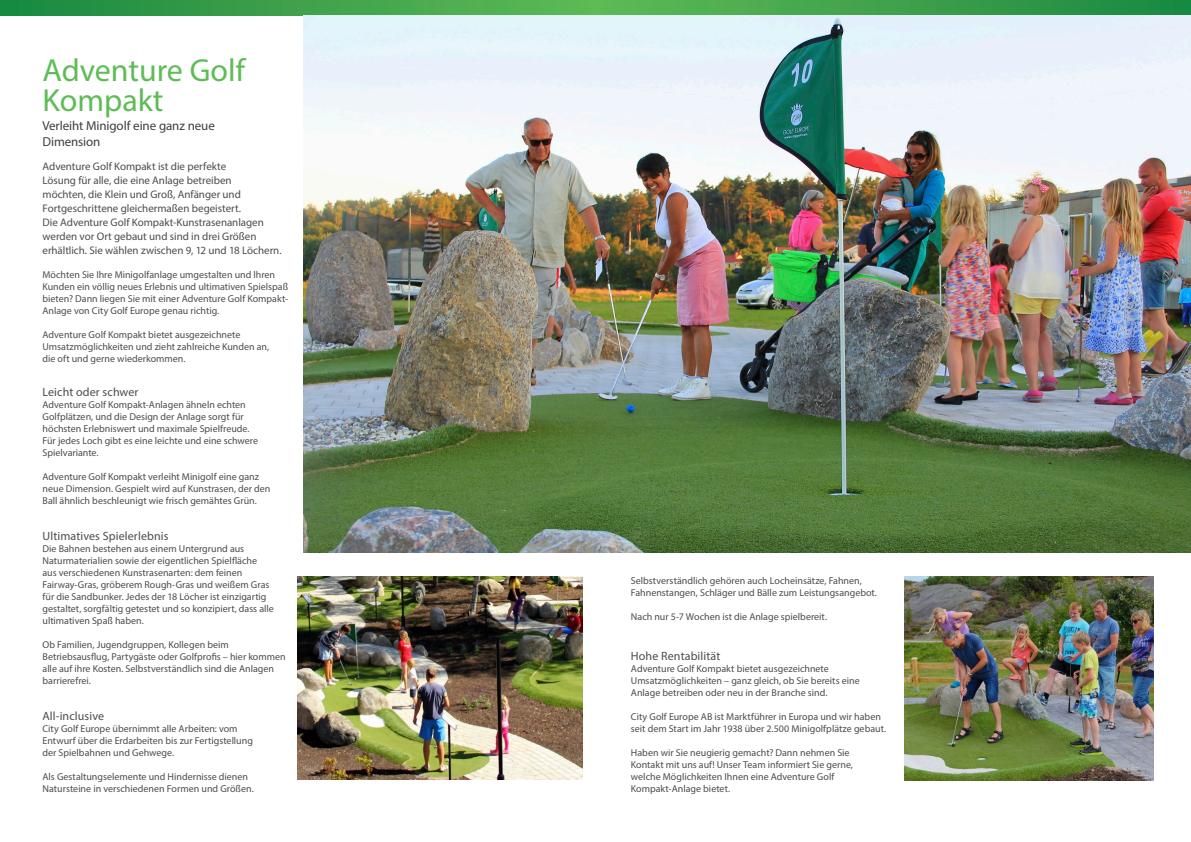
<style>
.page{position:relative;width:1191px;height:842px;background:#fff}
.page>*{position:absolute;margin:0;border:0;box-sizing:border-box;transform-origin:0 0}
.Äventyr_rubrik{font:32px "Myriad Pro";color:#5ebc55}
.Mellanrubrik{font:13px/15.6px "Myriad Pro";letter-spacing:-.005em;color:#3e3e3f}
.t1{font:12px "Myriad Pro";letter-spacing:.01em;color:#4b4c4d}
.Ingress{font:11px/14px "Myriad Pro";letter-spacing:-.005em;color:#4b4c4d}
.Brödtext{font:10px/12px "Myriad Pro";color:#4b4c4d}
</style>
<div class="page">
<div style="left:0;top:0;width:595px;height:16px;background:linear-gradient(to right,#1a8841,#5fba55)"></div>
<div style="left:595px;top:0;width:596px;height:16px;background:linear-gradient(to right,#60ba55,#1a8941)"></div>
<img style="left:298px;top:577px;width:284px;height:202px">
<img style="left:904px;top:577px;width:249px;height:204px">
<img style="left:304px;top:16px;width:887px;height:536px">
<p class="Äventyr_rubrik" style="left:43px;top:50px;width:204px">Adventure Golf</p>
<p class="Äventyr_rubrik" style="left:43px;top:80px;width:122px">Kompakt</p>
<p class="Mellanrubrik" style="left:43px;top:118px;width:174px">Verleiht Minigolf eine ganz neue<br>Dimension</p>
<p class="Ingress" style="left:43px;top:159px;width:200px">Adventure Golf Kompakt ist die perfekte<br>Lösung für alle, die eine Anlage betreiben möchten, die Klein und Groß, Anfänger und</p>
<p class="Ingress" style="left:43px;top:201px;width:200px">Fortgeschrittene gleichermaßen begeistert.</p>
<p class="Ingress" style="left:43px;top:215px;width:223px">Die Adventure Golf Kompakt-Kunstrasenanlagen</p>
<p class="Ingress" style="left:43px;top:229px;width:215px">werden vor Ort gebaut und sind in drei Größen</p>
<p class="Ingress" style="left:43px;top:243px;width:241px">erhältlich. Sie wählen zwischen 9, 12 und 18 Löchern.</p>
<p class="Brödtext" style="left:43px;top:268px;width:247px">Möchten Sie Ihre Minigolfanlage umgestalten und lhren Kunden ein völlig neues Erlebnis und ultimativen Spielspaß bieten? Dann liegen Sie mit einer Adventure Golf Kompakt-Anlage von City Golf Europe genau richtig.</p>
<p class="Brödtext" style="left:43px;top:328px;width:199px">Adventure Golf Kompakt bietet ausgezeichnete</p>
<p class="Brödtext" style="left:43px;top:340px;width:228px">Umsatzmöglichkeiten und zieht zahlreiche Kunden an,</p>
<p class="Brödtext" style="left:43px;top:352px;width:145px">die oft und gerne wiederkommen.</p>
<p class="t1" style="left:43px;top:385px;width:97px">Leicht oder schwer</p>
<p class="Brödtext" style="left:43px;top:398px;width:205px">Adventure Golf Kompakt-Anlagen ähneln echten</p>
<p class="Brödtext" style="left:43px;top:410px;width:203px">Golfplätzen, und die Design der Anlage sorgt für</p>
<p class="Brödtext" style="left:43px;top:422px;width:208px">höchsten Erlebniswert und maximale Spielfreude.</p>
<p class="Brödtext" style="left:43px;top:434px;width:217px">Für jedes Loch gibt es eine leichte und eine schwere</p>
<p class="Brödtext" style="left:43px;top:446px;width:58px">Spielvariante.</p>
<p class="Brödtext" style="left:43px;top:470px;width:218px">Adventure Golf Kompakt verleiht Minigolf eine ganz</p>
<p class="Brödtext" style="left:43px;top:482px;width:229px">neue Dimension. Gespielt wird auf Kunstrasen, der den</p>
<p class="Brödtext" style="left:43px;top:494px;width:216px">Ball ähnlich beschleunigt wie frisch gemähtes Grün.</p>
<p class="t1" style="left:43px;top:529px;width:128px">Ultimatives Spielerlebnis</p>
<p class="Brödtext" style="left:43px;top:542px;width:203px">Die Bahnen bestehen aus einem Untergrund aus</p>
<p class="Brödtext" style="left:43px;top:554px;width:216px">Naturmaterialien sowie der eigentlichen Spielfläche</p>
<p class="Brödtext" style="left:43px;top:566px;width:201px">aus verschiedenen Kunstrasenarten: dem feinen</p>
<p class="Brödtext" style="left:43px;top:578px;width:228px">Fairway-Gras, gröberem Rough-Gras und weißem Gras</p>
<p class="Brödtext" style="left:43px;top:590px;width:233px">für die Sandbunker. Jedes der 18 Löcher ist einzigartig gestaltet, sorgfältig getestet und so konzipiert, dass alle ultimativen Spaß haben.</p>
<p class="Brödtext" style="left:43px;top:638px;width:245px">Ob Familien, Jugendgruppen, Kollegen beim Betriebsausflug, Partygäste oder Golfprofis – hier kommen alle auf ihre Kosten. Selbstverständlich sind die Anlagen barrierefrei.</p>
<p class="t1" style="left:43px;top:709px;width:63px">All-inclusive</p>
<p class="Brödtext" style="left:43px;top:722px;width:197px">City Golf Europe übernimmt alle Arbeiten: vom</p>
<p class="Brödtext" style="left:43px;top:734px;width:212px">Entwurf über die Erdarbeiten bis zur Fertigstellung</p>
<p class="Brödtext" style="left:43px;top:746px;width:133px">der Spielbahnen und Gehwege.</p>
<p class="Brödtext" style="left:43px;top:770px;width:207px">Als Gestaltungselemente und Hindernisse dienen</p>
<p class="Brödtext" style="left:43px;top:782px;width:213px">Natursteine in verschiedenen Formen und Größen.</p>
<p class="Brödtext" style="left:631px;top:575px;width:232px">Selbstverständlich gehören auch Locheinsätze, Fahnen,</p>
<p class="Brödtext" style="left:631px;top:587px;width:248px">Fahnenstangen, Schläger und Bälle zum Leistungsangebot.</p>
<p class="Brödtext" style="left:631px;top:611px;width:198px">Nach nur 5-7 Wochen ist die Anlage spielbereit.</p>
<p class="t1" style="left:631px;top:649px;width:91px">Hohe Rentabilität</p>
<p class="Brödtext" style="left:631px;top:662px;width:199px">Adventure Golf Kompakt bietet ausgezeichnete</p>
<p class="Brödtext" style="left:631px;top:674px;width:230px">Umsatzmöglichkeiten – ganz gleich, ob Sie bereits eine</p>
<p class="Brödtext" style="left:631px;top:686px;width:198px">Anlage betreiben oder neu in der Branche sind.</p>
<p class="Brödtext" style="left:631px;top:710px;width:257px">City Golf Europe AB ist Marktführer in Europa und wir haben seit dem Start im Jahr 1938 über 2.500 Minigolfplätze gebaut.</p>
<p class="Brödtext" style="left:631px;top:746px;width:220px">Haben wir Sie neugierig gemacht? Dann nehmen Sie</p>
<p class="Brödtext" style="left:631px;top:758px;width:223px">Kontakt mit uns auf! Unser Team informiert Sie gerne,</p>
<p class="Brödtext" style="left:631px;top:770px;width:205px">welche Möglichkeiten Ihnen eine Adventure Golf</p>
<p class="Brödtext" style="left:631px;top:782px;width:101px">Kompakt-Anlage bietet.</p>
</div>
